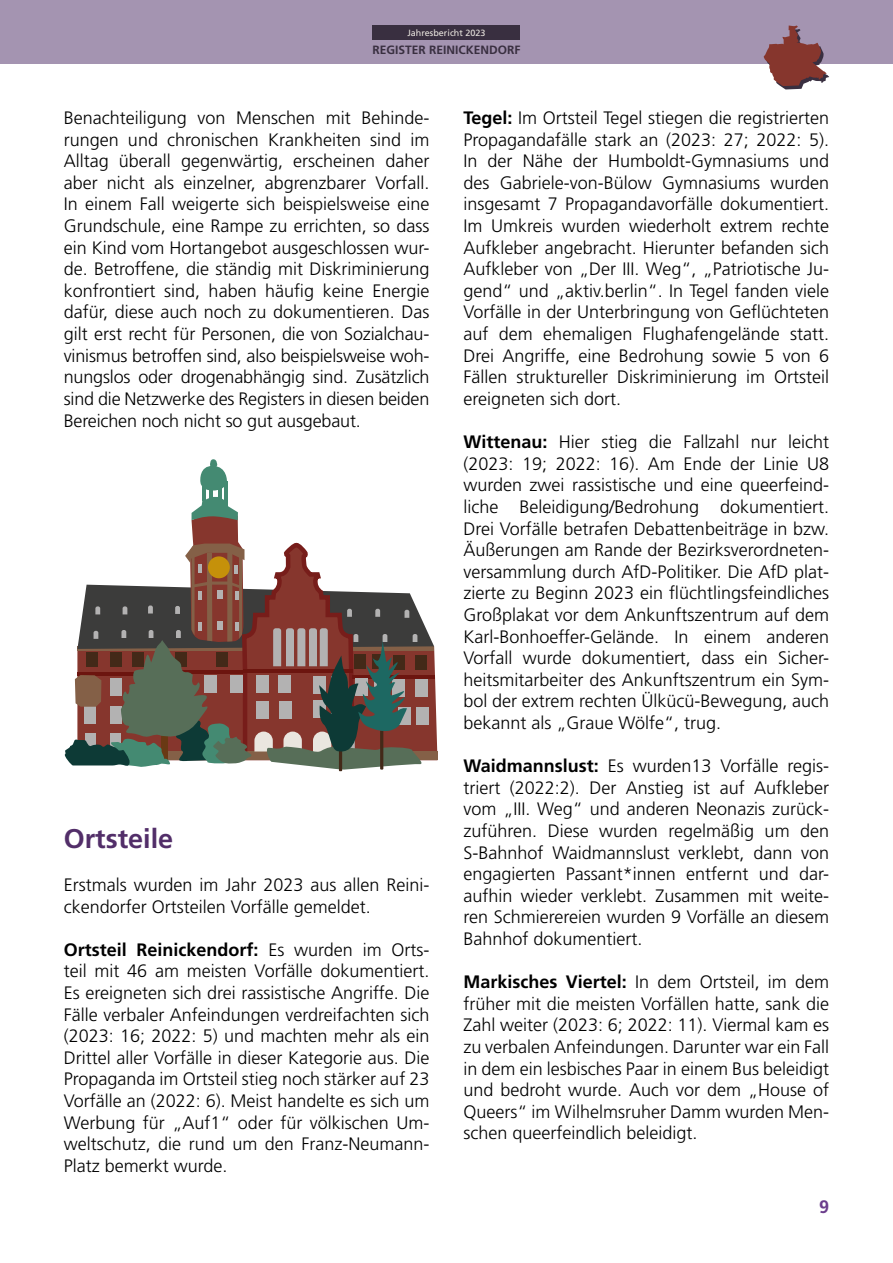
<style>
.page{position:relative;width:893px;height:1263px;background:#fff}
.page>*{position:absolute;margin:0;border:0;box-sizing:border-box;transform-origin:0 0}
.Fließtext_Block{font:700 27px "Frutiger LT Std";color:#522e69}
.Fließtext_Block-2{font:300 18px/21.6px "Frutiger LT Std";color:#000;text-align:justify}
.t1{font:700 18px "Frutiger LT Std";color:#6b3d8c}
.t2{font:700 12px "Frutiger LT Std";color:#392f40}
.t3{font:9px "Frutiger LT Std";color:#eae6df}
.s1{font-weight:700}
</style>
<div class="page">
<div style="left:0;top:0;width:893px;height:64px;background:#a494b1"></div>
<svg style="left:764px;top:26px;width:65px;height:63px"></svg>
<div style="left:373px;top:26px;width:147px;height:14px;background:#392f40"></div>
<svg style="left:200px;top:465px;width:27px;height:25px"></svg>
<div style="left:210px;top:459px;width:7px;height:9px;background:#448a72;border-radius:4px"></div>
<hr style="left:210px;top:477px;width:3px;height:23px;background:#448a72">
<hr style="left:202px;top:480px;width:3px;height:21px;background:#448a72">
<hr style="left:219px;top:478px;width:3px;height:21px;background:#448a72">
<hr style="left:225px;top:482px;width:3px;height:26px;background:#448a72">
<svg style="left:64px;top:497px;width:373px;height:274px"></svg>
<p class="t3" style="left:407px;top:28px;width:80px">Jahresbericht 2023</p>
<p class="t2" style="left:372px;top:42px;width:150px">REGISTER REINICKENDORF</p>
<p class="Fließtext_Block-2" style="left:64px;top:107px;width:367px">Benachteiligung von Menschen mit Behinde&shy;rungen und chronischen Krankheiten sind im Alltag überall gegenwärtig, erscheinen daher aber nicht als einzelner, abgrenzbarer Vorfall.<br>In einem Fall weigerte sich beispielsweise eine Grundschule, eine Rampe zu errichten, so dass ein Kind vom Hortangebot ausgeschlossen wur&shy;de. Betroffene, die ständig mit Diskriminierung konfrontiert sind, haben häufig keine Energie dafür, diese auch noch zu dokumentieren. Das gilt erst recht für Personen, die von Sozialchau&shy;vinismus betroffen sind, also beispielsweise woh&shy;nungslos oder drogenabhängig sind. Zusätzlich sind die Netzwerke des Registers in diesen beiden Bereichen noch nicht so gut ausgebaut.</p>
<p class="Fließtext_Block" style="left:64px;top:822px;width:111px">Ortsteile</p>
<p class="Fließtext_Block-2" style="left:64px;top:874px;width:367px">Erstmals wurden im Jahr 2023 aus allen Reini&shy;ckendorfer Ortsteilen Vorfälle gemeldet.</p>
<p class="Fließtext_Block-2" style="left:64px;top:939px;width:367px"><span class="s1">Ortsteil Reinickendorf:</span> Es wurden im Orts&shy;teil mit 46 am meisten Vorfälle dokumentiert.<br>Es ereigneten sich drei rassistische Angriffe. Die Fälle verbaler Anfeindungen verdreifachten sich (2023: 16; 2022: 5) und machten mehr als ein Drittel aller Vorfälle in dieser Kategorie aus. Die Propaganda im Ortsteil stieg noch stärker auf 23<br>Vorfälle an (2022: 6). Meist handelte es sich um Werbung für „Auf1“ oder für völkischen Um&shy;weltschutz, die rund um den Franz-Neumann-Platz bemerkt wurde.</p>
<p class="Fließtext_Block-2" style="left:463px;top:107px;width:367px"><span class="s1">Tegel:</span> Im Ortsteil Tegel stiegen die registrierten Propagandafälle stark an (2023: 27; 2022: 5).<br>In der Nähe der Humboldt-Gymnasiums und des Gabriele-von-Bülow Gymnasiums wurden insgesamt 7 Propagandavorfälle dokumentiert.<br>Im Umkreis wurden wiederholt extrem rechte Aufkleber angebracht. Hierunter befanden sich Aufkleber von „Der III. Weg“, „Patriotische Ju&shy;gend“ und „aktiv.berlin“. In Tegel fanden viele Vorfälle in der Unterbringung von Geflüchteten auf dem ehemaligen Flughafengelände statt.<br>Drei Angriffe, eine Bedrohung sowie 5 von 6<br>Fällen struktureller Diskriminierung im Ortsteil ereigneten sich dort.</p>
<p class="Fließtext_Block-2" style="left:463px;top:431px;width:367px"><span class="s1">Wittenau:</span> Hier stieg die Fallzahl nur leicht (2023: 19; 2022: 16). Am Ende der Linie U8 wurden zwei rassistische und eine queerfeind&shy;liche Beleidigung/Bedrohung dokumentiert.<br>Drei Vorfälle betrafen Debattenbeiträge in bzw.<br>Äußerungen am Rande der Bezirksverordneten&shy;versammlung durch AfD-Politiker. Die AfD plat&shy;zierte zu Beginn 2023 ein flüchtlingsfeindliches Großplakat vor dem Ankunftszentrum auf dem Karl-Bonhoeffer-Gelände. In einem anderen Vorfall wurde dokumentiert, dass ein Sicher&shy;heitsmitarbeiter des Ankunftszentrum ein Sym&shy;bol der extrem rechten Ülkücü-Bewegung, auch bekannt als „Graue Wölfe“, trug.</p>
<p class="Fließtext_Block-2" style="left:463px;top:755px;width:367px"><span class="s1">Waidmannslust:</span> Es wurden13 Vorfälle regis&shy;triert (2022:2). Der Anstieg ist auf Aufkleber vom „III. Weg“ und anderen Neonazis zurück&shy;zuführen. Diese wurden regelmäßig um den S-Bahnhof Waidmannslust verklebt, dann von engagierten Passant*innen entfernt und dar&shy;aufhin wieder verklebt. Zusammen mit weite&shy;ren Schmierereien wurden 9 Vorfälle an diesem Bahnhof dokumentiert.</p>
<p class="Fließtext_Block-2" style="left:463px;top:971px;width:367px"><span class="s1">Markisches Viertel:</span> In dem Ortsteil, im dem früher mit die meisten Vorfällen hatte, sank die Zahl weiter (2023: 6; 2022: 11). Viermal kam es zu verbalen Anfeindungen. Darunter war ein Fall in dem ein lesbisches Paar in einem Bus beleidigt und bedroht wurde. Auch vor dem „House of Queers“ im Wilhelmsruher Damm wurden Men&shy;schen queerfeindlich beleidigt.</p>
<p class="t1" style="left:819px;top:1196px;width:12px">9</p>
</div>
